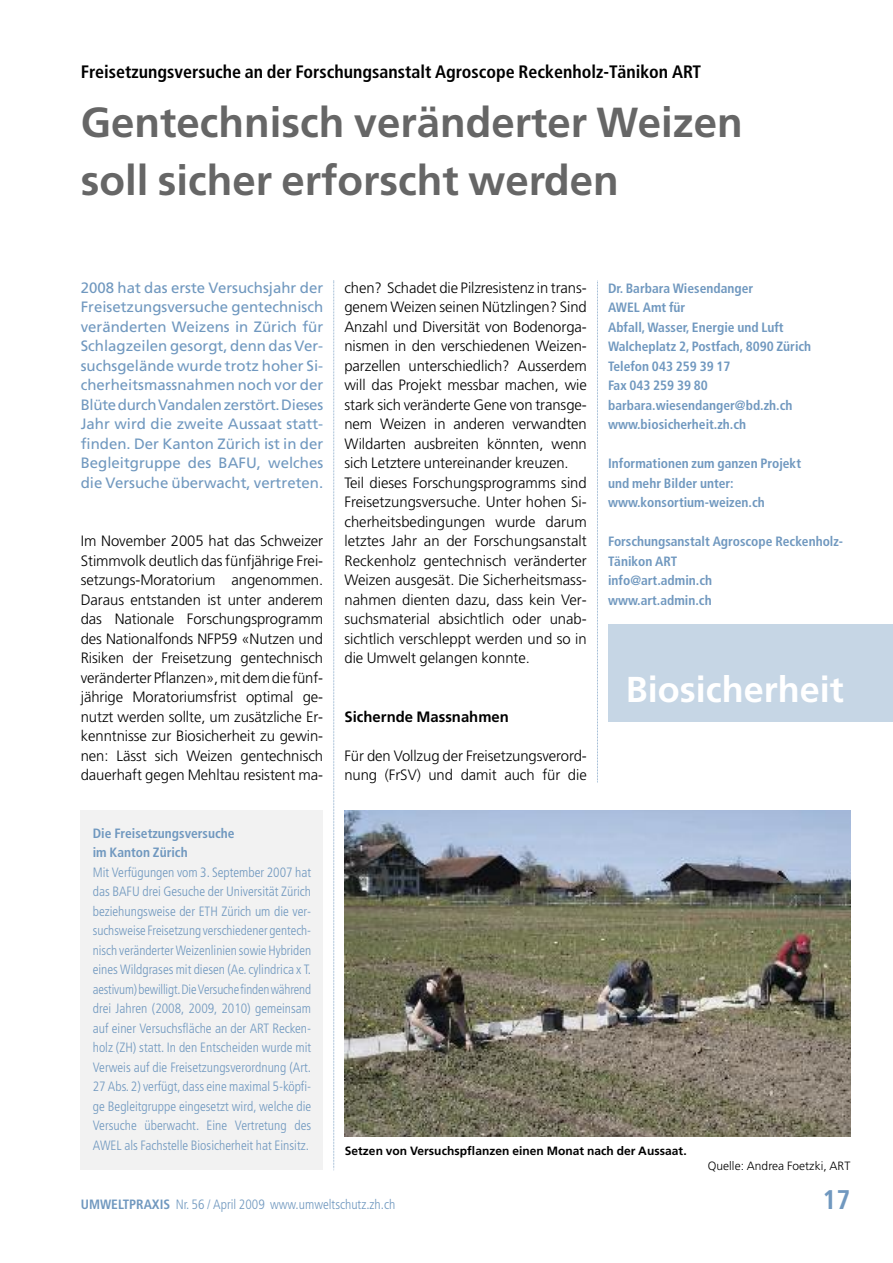
<style>
.page{position:relative;width:893px;height:1263px;background:#fff}
.page>*{position:absolute;margin:0;border:0;box-sizing:border-box;transform-origin:0 0}
.t1{font:700 42px/58.5px "Frutiger LT Std";color:#666}
.t2{font:700 36px "Frutiger LT Std";color:#fff}
.t3{font:700 condensed 27px "Frutiger LT Std";color:#7098bf}
.t4{font:700 condensed 18px "Frutiger LT Std";color:#000}
.t5{font:300 15px/19.5px "Frutiger LT Std";letter-spacing:-.005em;color:#000}
.t6{font:15px/19.5px "Frutiger LT Std";color:#7098bf;text-align:justify}
.t7{font:700 15px "Frutiger LT Std";color:#000}
.t8{font:300 condensed 13.5px/19.5px "Frutiger LT Std";color:#7098bf;text-align:justify}
.t9{font:700 condensed 13.5px/19.5px "Frutiger LT Std";color:#7098bf}
.t10{font:700 12px "Frutiger LT Std";letter-spacing:.005em;color:#000}
.t11{font:300 12px "Frutiger LT Std";letter-spacing:.005em;color:#000}
.s1{font-weight:700}
</style>
<div class="page">
<div style="left:608px;top:624px;width:285px;height:97px;background:#c6d6e5"></div>
<svg style="left:597px;top:281px;width:1px;height:502px"></svg>
<svg style="left:333px;top:281px;width:1px;height:889px"></svg>
<img style="left:344px;top:810px;width:506px;height:327px">
<div style="left:81px;top:810px;width:242px;height:360px;background:#f2f2f2"></div>
<p class="t4" style="left:81px;top:65px;width:622px">Freisetzungsversuche an der Forschungsanstalt Agroscope Reckenholz-Tänikon ART</p>
<h1 class="t1" style="left:81px;top:96px;width:663px">Gentechnisch veränderter Weizen soll sicher erforscht werden</h1>
<p class="t6" style="left:81px;top:279px;width:244px">2008 hat das erste Versuchsjahr der Freisetzungsversuche gentechnisch veränderten Weizens in Zürich für Schlagzeilen gesorgt, denn das Ver&shy;suchsgelände wurde trotz hoher Si&shy;cherheitsmassnahmen noch vor der BlütedurchVandalenzerstört.Dieses Jahr wird die zweite Aussaat statt&shy;finden. Der Kanton Zürich ist in der Begleitgruppe des BAFU, welches die Versuche überwacht, vertreten.</p>
<p class="t5" style="left:81px;top:532px;width:244px;text-align:justify">Im November 2005 hat das Schweizer Stimmvolk deutlich das fünfjährige Frei&shy;setzungs-Moratorium angenommen.<br>Daraus entstanden ist unter anderem das Nationale Forschungsprogramm des Nationalfonds NFP59 «Nutzen und Risiken der Freisetzung gentechnisch veränderterPflanzen»,mitdemdiefünf&shy;jährige Moratoriumsfrist optimal ge&shy;nutzt werden sollte, um zusätzliche Er&shy;kenntnisse zur Biosicherheit zu gewin&shy;nen: Lässt sich Weizen gentechnisch dauerhaft gegen Mehltau resistent ma-</p>
<p class="t9" style="left:93px;top:824px;width:143px">Die Freisetzungsversuche im Kanton Zürich</p>
<p class="t8" style="left:93px;top:863px;width:220px">Mit Verfügungen vom 3. September 2007 hat das BAFU drei Gesuche der Universität Zürich beziehungsweise der ETH Zürich um die ver&shy;suchsweise Freisetzung verschiedener gentech&shy;nisch veränderterWeizenlinien sowie Hybriden eines Wildgrases mit diesen (Ae.cylindrica x T. aestivum)bewilligt.DieVersuchefindenwährend drei Jahren (2008, 2009, 2010) gemeinsam auf einer Versuchsfläche an der ART Recken&shy;holz (ZH) statt. In den Entscheiden wurde mit Verweis auf die Freisetzungsverordnung (Art.<br>27 Abs. 2) verfügt, dass eine maximal 5-köpfi&shy;ge Begleitgruppe eingesetzt wird, welche die Versuche überwacht. Eine Vertretung des AWEL als Fachstelle Biosicherheit hat Einsitz.</p>
<p class="t5" style="left:344px;top:279px;width:244px">chen? Schadet die Pilzresistenz in trans&shy;genem Weizen seinen Nützlingen? Sind Anzahl und Diversität von Bodenorga&shy;nismen in den verschiedenen Weizen&shy;parzellen unterschiedlich? Ausserdem will das Projekt messbar machen, wie stark sich veränderte Gene von transge&shy;nem Weizen in anderen verwandten Wildarten ausbreiten könnten, wenn sich Letztere untereinander kreuzen.<br>Teil dieses Forschungsprogramms sind Freisetzungsversuche. Unter hohen Si&shy;cherheitsbedingungen wurde darum letztes Jahr an der Forschungsanstalt Reckenholz gentechnisch veränderter Weizen ausgesät. Die Sicherheitsmass&shy;nahmen dienten dazu, dass kein Ver&shy;suchsmaterial absichtlich oder unab&shy;sichtlich verschleppt werden und so in die Umwelt gelangen konnte.</p>
<p class="t7" style="left:344px;top:710px;width:166px">Sichernde Massnahmen</p>
<p class="t5" style="left:344px;top:747px;width:244px">Für den Vollzug der Freisetzungsverord&shy;nung (FrSV) und damit auch für die</p>
<p class="t9" style="left:608px;top:279px;width:205px">Dr. Barbara Wiesendanger<br>AWEL Amt für<br>Abfall, Wasser, Energie und Luft<br>Walcheplatz 2, Postfach, 8090 Zürich<br>Telefon 043 259 39 17<br>Fax 043 259 39 80 barbara.wiesendanger@bd.zh.ch www.biosicherheit.zh.ch</p>
<p class="t9" style="left:608px;top:455px;width:195px">Informationen zum ganzen Projekt und mehr Bilder unter: www.konsortium-weizen.ch</p>
<p class="t9" style="left:608px;top:533px;width:237px">Forschungsanstalt Agroscope Reckenholz-<br>Tänikon ART<br>info@art.admin.ch<br>www.art.admin.ch</p>
<h2 class="t2" style="left:626px;top:675px;width:219px">Biosicherheit</h2>
<p class="t10" style="left:345px;top:1146px;width:343px">Setzen von Versuchspflanzen einen Monat nach der Aussaat.</p>
<p class="t11" style="left:708px;top:1161px;width:144px">Quelle: Andrea Foetzki, ART</p>
<p class="t8" style="left:81px;top:1196px;width:316px"><span class="s1">UMWELTPRAXIS</span> Nr. 56 / April 2009 www.umweltschutz.zh.ch</p>
<h3 class="t3" style="left:822px;top:1189px;width:30px">17</h3>
</div>
